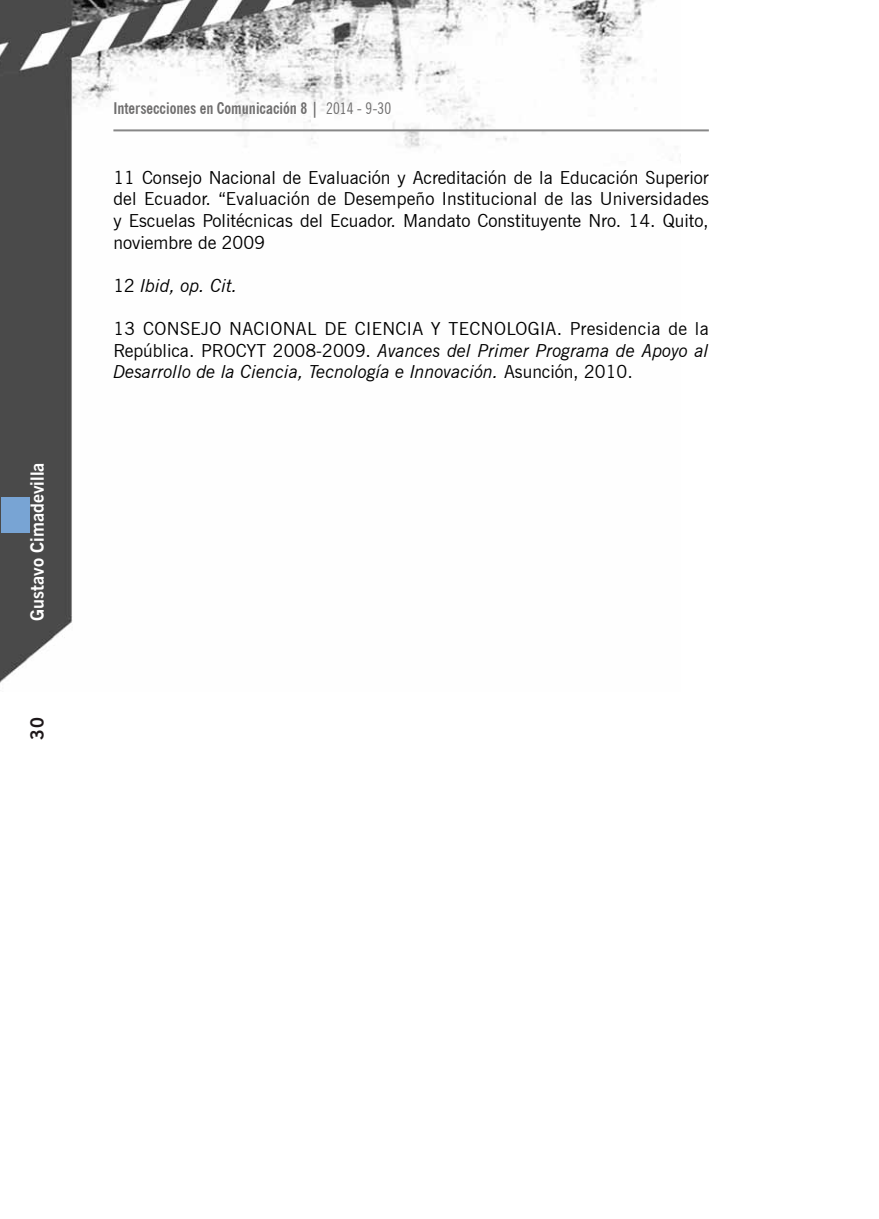
<style>
.page{position:relative;width:879px;height:1219px;background:#fff}
.page>*{position:absolute;margin:0;border:0;box-sizing:border-box;transform-origin:0 0}
.t1{font:18px/21.6px "News Gothic BT";color:#000;text-align:justify}
.t2{font:700 18px "News Gothic BT";color:#fff}
.t3{font:italic 18px "News Gothic BT";color:#000}
.t4{font:700 18px "News Gothic BT";color:#1d1719}
.t5{font:700 condensed 16px "News Gothic BT";color:#706f6f}
.s1{font-weight:400}
.s2{font-style:normal}
.s3{font-style:italic}
</style>
<div class="page">
<img style="left:0;top:0;width:680px;height:683px">
<hr style="left:113px;top:129px;width:596px;height:2px;background:#878787">
<div style="left:1px;top:496px;width:28px;height:36px;background:#78a4d4"></div>
<p class="t2" style="left:26px;top:621px;width:160px;rotate:-90deg">Gustavo Cimadevilla</p>
<p class="t4" style="left:26px;top:740px;width:24px;rotate:-90deg">30</p>
<p class="t5" style="left:113px;top:99px;width:279px">Intersecciones en Comunicación 8 | <span class="s1">2014 - 9-30</span></p>
<p class="t1" style="left:113px;top:166px;width:597px">11 Consejo Nacional de Evaluación y Acreditación de la Educación Superior del Ecuador. “Evaluación de Desempeño Institucional de las Universidades y Escuelas Politécnicas del Ecuador. Mandato Constituyente Nro. 14. Quito, noviembre de 2009</p>
<p class="t3" style="left:113px;top:275px;width:126px"><span class="s2">12</span> Ibid, op. Cit.</p>
<p class="t1" style="left:113px;top:318px;width:597px">13 CONSEJO NACIONAL DE CIENCIA Y TECNOLOGIA. Presidencia de la República. PROCYT 2008-2009. <span class="s3">Avances del Primer Programa de Apoyo al Desarrollo de la Ciencia, Tecnología e Innovación.</span> Asunción, 2010.</p>
</div>
